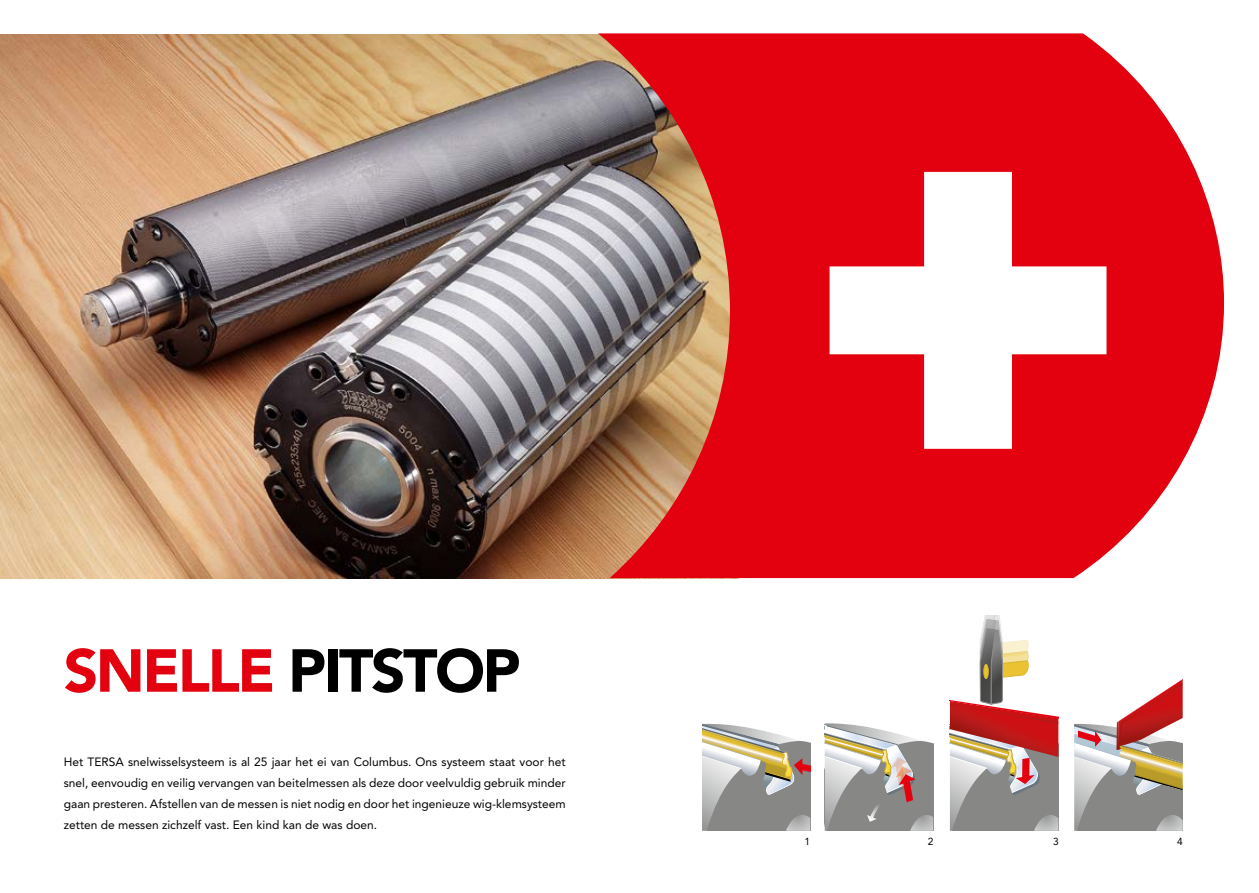
<style>
.page{position:relative;width:1259px;height:893px;background:#fff}
.page>*{position:absolute;margin:0;border:0;box-sizing:border-box;transform-origin:0 0}
.t1{font:900 60px "Avenir LT Std";letter-spacing:-.04em;color:#000}
.t2{font:12px/21px "Avenir LT Std";color:#000;text-align:justify}
.t3{font:10.2px "Avenir LT Std";color:#000}
.s1{color:#e3000f}
</style>
<div class="page">
<img style="left:0;top:34px;width:598px;height:544px">
<svg style="left:702px;top:723px;width:108px;height:108px;background:#b1aca1"></svg>
<svg style="left:824px;top:723px;width:109px;height:108px;background:#b2ada8"></svg>
<svg style="left:950px;top:615px;width:108px;height:216px"></svg>
<svg style="left:1074px;top:679px;width:108px;height:152px"></svg>
<svg style="left:598px;top:33px;width:626px;height:545px;fill:#e3000f"></svg>
<h1 class="t1" style="left:64px;top:634px;width:458px"><span class="s1">SNELLE</span> PITSTOP</h1>
<p class="t2" style="left:64px;top:751px;width:503px">Het TERSA snelwisselsysteem is al 25 jaar het ei van Columbus. Ons systeem staat voor het snel, eenvoudig en veilig vervangen van beitelmessen als deze door veelvuldig gebruik minder gaan presteren. Afstellen van de messen is niet nodig en door het ingenieuze wig-klemsysteem zetten de messen zichzelf vast. Een kind kan de was doen.</p>
<p class="t3" style="left:804px;top:835px;width:7px">1</p>
<p class="t3" style="left:928px;top:835px;width:7px">2</p>
<p class="t3" style="left:1053px;top:835px;width:7px">3</p>
<p class="t3" style="left:1177px;top:835px;width:7px">4</p>
</div>
